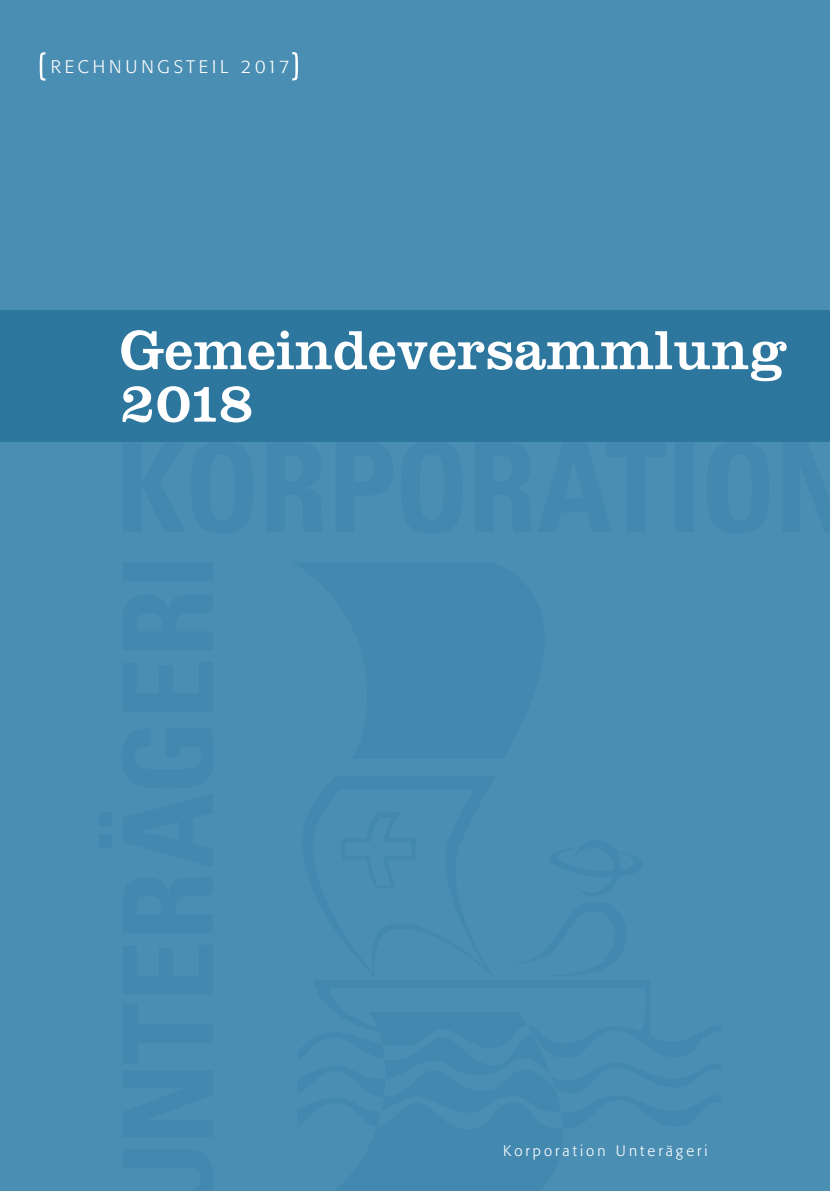
<style>
.page{position:relative;width:830px;height:1191px;background:#fff}
.page>*{position:absolute;margin:0;border:0;box-sizing:border-box;transform-origin:0 0}
.t1{font:57.15px/52.5px "Clarendon";color:#fff}
.t2{font:300 18px "Formata BQ";letter-spacing:.21em;color:#fff}
.t3{font:300 15px "Formata BQ";letter-spacing:.2em;color:#fff}
</style>
<div class="page">
<div style="left:0;top:0;width:829px;height:1191px;background:#4b8eb3"></div>
<svg style="left:40px;top:52px;width:5px;height:29px"></svg>
<div style="left:0;top:310px;width:829px;height:132px;background:#2d779f"></div>
<div style="left:674px;top:442px;width:19px;height:90px;background:#4388ae"></div>
<div style="left:123px;top:562px;width:89px;height:18px;background:#4388ae"></div>
<svg style="left:292px;top:52px;width:6px;height:28px"></svg>
<p class="t2" style="left:51px;top:56px;width:240px">RECHNUNGSTEIL 2017</p>
<p class="t1" style="left:120px;top:323px;width:668px">Gemeindeversammlung<br>2018</p>
<p class="t3" style="left:503px;top:1141px;width:206px">Korporation Unterägeri</p>
</div>
